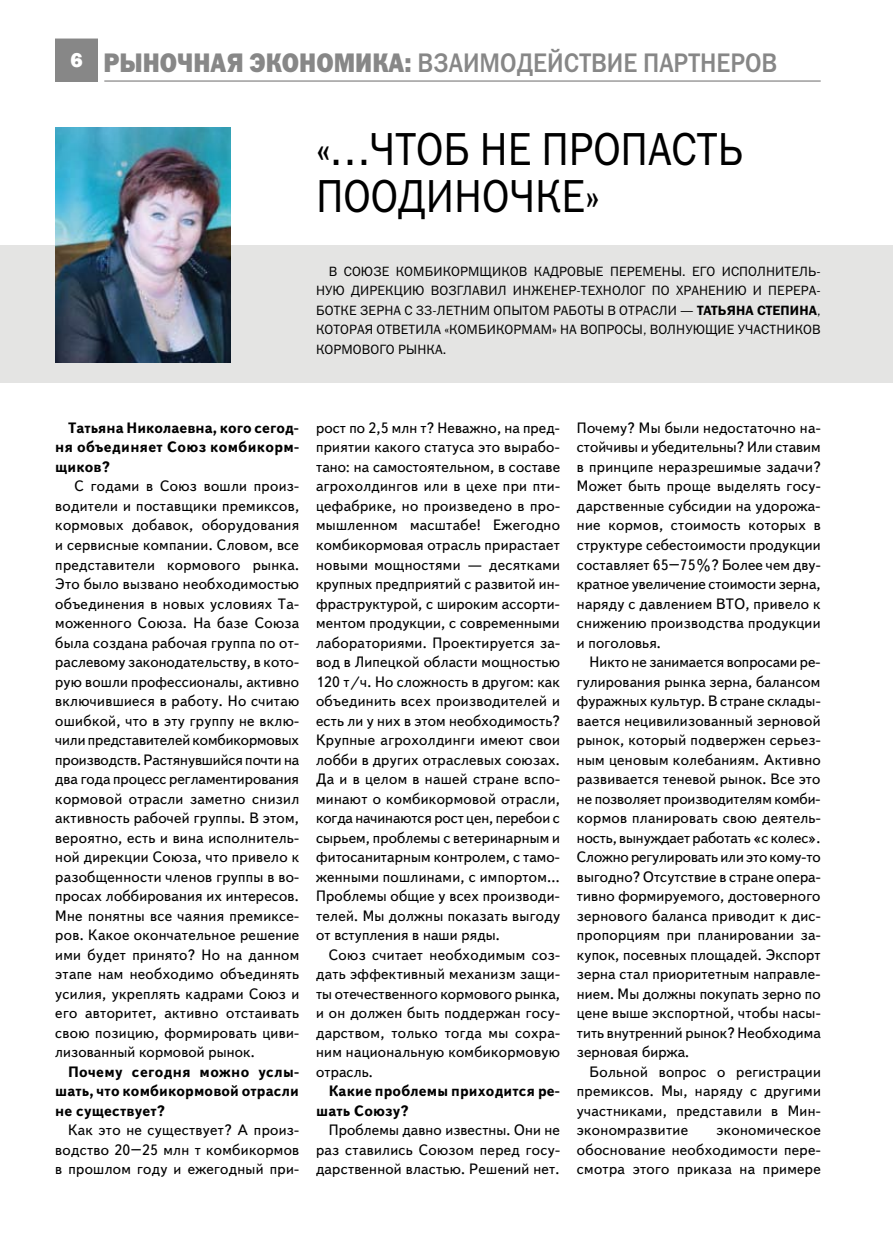
<style>
.page{position:relative;width:893px;height:1234px;background:#fff}
.page>*{position:absolute;margin:0;border:0;box-sizing:border-box;transform-origin:0 0}
.t1{font:46.5px/46.5px "Franklin Gothic Book C";color:#000;scale:.9 1}
.t2{font:27px "Franklin Gothic Medium C";color:#878787;scale:.9 1}
.t3{font:15px/19.5px "Text Book C";letter-spacing:.02em;color:#000;text-align:justify}
.t4{font:700 15px/19.5px "Text Book C";letter-spacing:.01em;color:#000;text-align:justify}
.t5{font:13.5px/19.5px "Franklin Gothic Book C";letter-spacing:.01em;color:#000;text-align:justify}
.s1{font-family:"Franklin Gothic Heavy C"}
.s2{font-family:"Franklin Gothic Demi C"}
</style>
<div class="page">
<div style="left:55px;top:39px;width:43px;height:42px;background:#878787"></div>
<hr style="left:104px;top:80px;width:717px;height:2px;background:#9d9c9c">
<div style="left:0;top:245px;width:893px;height:137px;background:#e4e4e3"></div>
<img style="left:55px;top:128px;width:175px;height:234px">
<h2 class="t2" style="left:70px;top:47px;width:787px"><sup>6</sup> <span class="s1">РЫНОЧНАЯ ЭКОНОМИКА:</span> ВЗАИМОДЕЙСТВИЕ ПАРТНЕРОВ</h2>
<h1 class="t1" style="left:316px;top:125px;width:476px">«…ЧТОБ НЕ ПРОПАСТЬ<br>ПООДИНОЧКЕ»</h1>
<p class="t5" style="left:316px;top:261px;width:506px;text-indent:13px">В СОЮЗЕ КОМБИКОРМЩИКОВ КАДРОВЫЕ ПЕРЕМЕНЫ. ЕГО ИСПОЛНИТЕЛЬ-НУЮ ДИРЕКЦИЮ ВОЗГЛАВИЛ ИНЖЕНЕР-ТЕХНОЛОГ ПО ХРАНЕНИЮ И ПЕРЕРА-БОТКЕ ЗЕРНА С 33-ЛЕТНИМ ОПЫТОМ РАБОТЫ В ОТРАСЛИ — <span class="s2">Татьяна СТЕПИНА</span>, котора</p>
<p class="t5" style="left:316px;top:319px;width:506px;text-indent:49px">я ОТВЕТИЛА «КОМБИКОРМАМ» НА ВОПРОСЫ, ВОЛНУЮЩИЕ УЧАСТНИКОВ<br>КОРМОВОГО РЫНКА.</p>
<p class="t4" style="left:55px;top:418px;width:245px;text-indent:13px">Татьяна Николаевна, кого сегод&shy;ня объединяет Союз комбикорм&shy;щиков?</p>
<p class="t3" style="left:55px;top:476px;width:245px;text-indent:19px">С годами в Союз вошли произ&shy;водители и поставщики премиксов, кормовых добавок, оборудования и сервисные компании. Словом, все представители кормового рынка.<br>Это было вызвано необходимостью объединения в новых условиях Та&shy;моженного Союза. На базе Союза была создана рабочая группа по от&shy;раслевому законодательству, в кото&shy;рую вошли профессионалы, активно включившиеся в работу. Но считаю ошибкой, что в эту группу не вклю&shy;чили представителей комбикормовых производств. Растянувшийся почти на два года процесс регламентирования кормовой отрасли заметно снизил активность рабочей группы. В этом, вероятно, есть и вина исполнитель&shy;ной дирекции Союза, что привело к разобщенности членов группы в во&shy;просах лоббирования их интересов.<br>Мне понятны все чаяния премиксе&shy;ров. Какое окончательное решение ими будет принято? Но на данном этапе нам необходимо объединять усилия, укреплять кадрами Союз и его авторитет, активно отстаивать свою позицию, формировать циви&shy;лизованный кормовой рынок.</p>
<p class="t4" style="left:55px;top:1061px;width:245px;text-indent:13px">Почему сегодня можно услы&shy;шать, что комбикормовой отрасли не существует?</p>
<p class="t3" style="left:55px;top:1120px;width:245px;text-indent:13px">Как это не существует? А произ&shy;водство 20–25 млн т комбикормов в прошлом году и ежегодный при-</p>
<p class="t3" style="left:316px;top:418px;width:245px">рост по 2,5 млн т? Неважно, на пред&shy;приятии какого статуса это вырабо&shy;тано: на самостоятельном, в составе агрохолдингов или в цехе при пти&shy;цефабрике, но произведено в про&shy;мышленном масштабе! Ежегодно комбикормовая отрасль прирастает новыми мощностями — десятками крупных предприятий с развитой ин&shy;фраструктурой, с широким ассорти&shy;ментом продукции, с современными лабораториями. Проектируется за&shy;вод в Липецкой области мощностью 120 т/ч. Но сложность в другом: как объединить всех производителей и есть ли у них в этом необходимость?<br>Крупные агрохолдинги имеют свои лобби в других отраслевых союзах.<br>Да и в целом в нашей стране вспо&shy;минают о комбикормовой отрасли, когда начинаются рост цен, перебои с сырьем, проблемы с ветеринарным и фитосанитарным контролем, с тамо&shy;женными пошлинами, с импортом… Проблемы общие у всех производи&shy;телей. Мы должны показать выгоду от вступления в наши ряды.</p>
<p class="t3" style="left:316px;top:944px;width:245px;text-indent:13px">Союз считает необходимым соз&shy;дать эффективный механизм защи&shy;ты отечественного кормового рынка, и он должен быть поддержан госу&shy;дарством, только тогда мы сохра&shy;ним национальную комбикормовую отрасль.</p>
<p class="t4" style="left:316px;top:1081px;width:245px;text-indent:13px">Какие проблемы приходится ре&shy;шать Союзу?</p>
<p class="t3" style="left:316px;top:1120px;width:245px;text-indent:13px">Проблемы давно известны. Они не раз ставились Союзом перед госу&shy;дарственной властью. Решений нет.</p>
<p class="t3" style="left:577px;top:418px;width:245px">Почему? Мы были недостаточно на&shy;стойчивы и убедительны? Или ставим в принципе неразрешимые задачи?<br>Может быть проще выделять госу&shy;дарственные субсидии на удорожа&shy;ние кормов, стоимость которых в структуре себестоимости продукции составляет 65–75%? Более чем дву&shy;кратное увеличение стоимости зерна, наряду с давлением ВТО, привело к снижению производства продукции и поголовья.</p>
<p class="t3" style="left:577px;top:652px;width:245px;text-indent:13px">Никто не занимается вопросами ре&shy;гулирования рынка зерна, балансом фуражных культур. В стране склады&shy;вается нецивилизованный зерновой рынок, который подвержен серьез&shy;ным ценовым колебаниям. Активно развивается теневой рынок. Все это не позволяет производителям комби&shy;кормов планировать свою деятель&shy;ность, вынуждает работать «с колес».<br>Сложно регулировать или это кому-то выгодно? Отсутствие в стране опера&shy;тивно формируемого, достоверного зернового баланса приводит к дис&shy;пропорциям при планировании за&shy;купок, посевных площадей. Экспорт зерна стал приоритетным направле&shy;нием. Мы должны покупать зерно по цене выше экспортной, чтобы насы&shy;тить внутренний рынок? Необходима зерновая биржа.</p>
<p class="t3" style="left:577px;top:1061px;width:245px;text-indent:13px">Больной вопрос о регистрации премиксов. Мы, наряду с другими участниками, представили в Мин&shy;экономразвитие</p>
<p class="t3" style="left:577px;top:1120px;width:245px;text-indent:140px">экономическое обоснование необходимости пере&shy;смотра этого приказа на примере</p>
</div>
